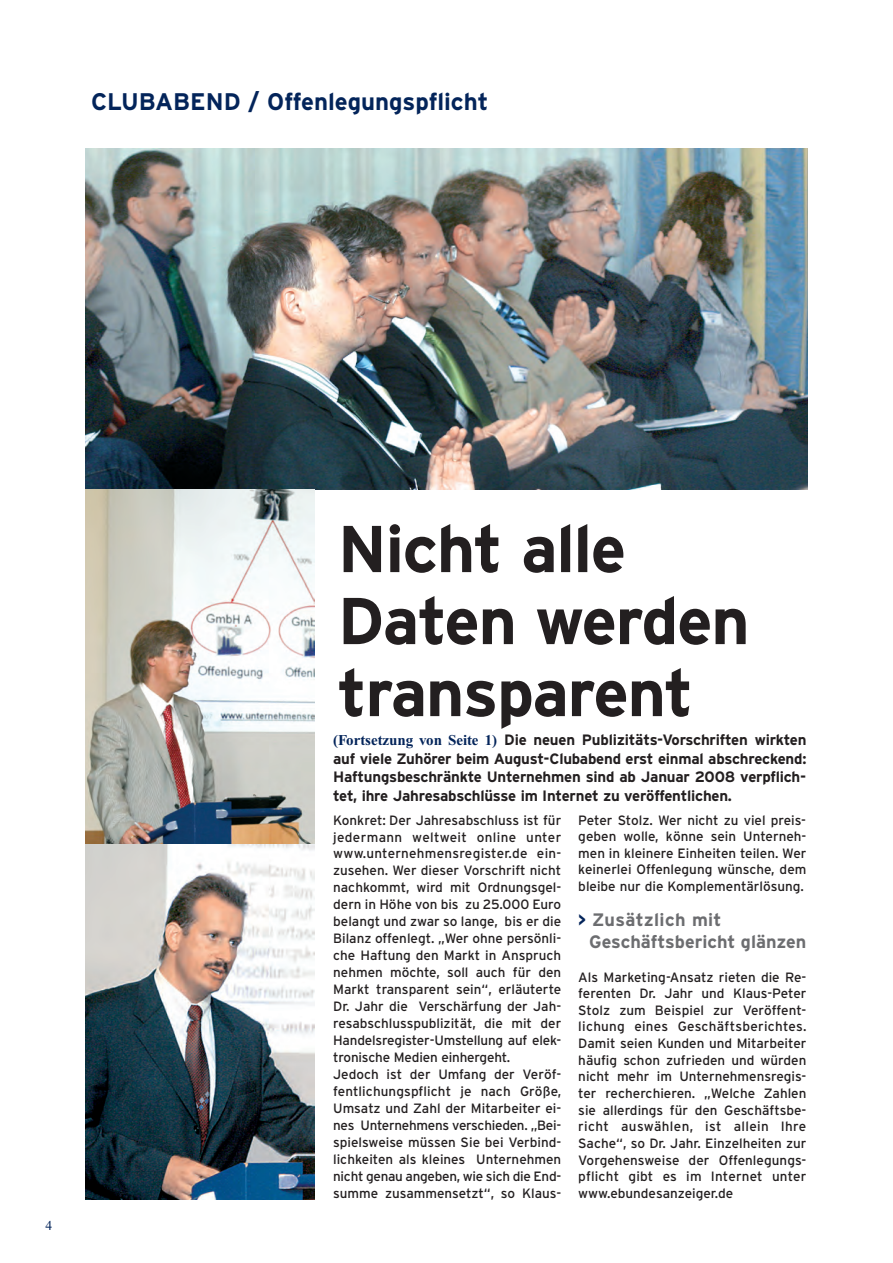
<style>
.page{position:relative;width:893px;height:1263px;background:#fff}
.page>*{position:absolute;margin:0;border:0;box-sizing:border-box;transform-origin:0 0}
.t1{font:700 66px/72px "Interstate";letter-spacing:-.02em;color:#231f20}
.t2{font:700 24px "Interstate";color:#03245a}
.t3{font:700 18px/22.6px "Interstate";color:#6c6d70}
.t4{font:700 15px/18.8px "Interstate";letter-spacing:-.015em;color:#231f20;text-align:justify}
.t5{font:13.5px/17px "Interstate";color:#231f20;text-align:justify}
.t6{font:13.5px "Times New Roman";color:#03245a}
.s1{font-family:"Times New Roman";color:#03245a}
.s2{color:#03245a}
</style>
<div class="page">
<img style="left:85px;top:149px;width:723px;height:340px">
<img style="left:85px;top:489px;width:230px;height:355px">
<img style="left:85px;top:844px;width:230px;height:355px">
<h2 class="t2" style="left:91px;top:88px;width:399px">CLUBABEND / Offenlegungspflicht</h2>
<p class="t6" style="left:46px;top:1220px;width:8px">4</p>
<h1 class="t1" style="left:338px;top:513px;width:413px">Nicht alle<br>Daten werden transparent</h1>
<p class="t4" style="left:333px;top:730px;width:475px"><span class="s1">(Fortsetzung von Seite 1)</span> Die neuen Publizitäts-Vorschriften wirkten auf viele Zuhörer beim August-Clubabend erst einmal abschreckend:<br>Haftungsbeschränkte Unternehmen sind ab Januar 2008 verpflich&shy;tet, ihre Jahresabschlüsse im Internet zu veröffentlichen.</p>
<p class="t5" style="left:333px;top:811px;width:230px;text-align:left">Konkret: Der Jahresabschluss ist für jedermann weltweit online unter www.unternehmensregister.de ein&shy;zusehen. Wer dieser Vorschrift nicht nachkommt, wird mit Ordnungsgel&shy;dern in Höhe von bis zu 25.000 Euro belangt und zwar so lange, bis er die Bilanz offenlegt. „Wer ohne persönli&shy;che Haftung den Markt in Anspruch nehmen möchte, soll auch für den Markt transparent sein“, erläuterte Dr. Jahr die Verschärfung der Jah&shy;resabschlusspublizität, die mit der Handelsregister-Umstellung auf elek&shy;tronische Medien einhergeht.<br>Jedoch ist der Umfang der Veröf&shy;fentlichungspflicht je nach Größe, Umsatz und Zahl der Mitarbeiter ei&shy;nes Unternehmens verschieden. „Bei&shy;spielsweise müssen Sie bei Verbind&shy;lichkeiten als kleines Unternehmen nicht genau angeben, wie sich die End&shy;summe zusammensetzt“, so Klaus-</p>
<p class="t5" style="left:578px;top:811px;width:230px">Peter Stolz. Wer nicht zu viel preis&shy;geben wolle, könne sein Unterneh&shy;men in kleinere Einheiten teilen. Wer keinerlei Offenlegung wünsche, dem bleibe nur die Komplementärlösung.</p>
<h3 class="t3" style="left:589px;top:908px;width:219px;text-indent:-11px"><span class="s2">&gt;</span> Zusätzlich mit<br>Geschäftsbericht glänzen</h3>
<p class="t5" style="left:578px;top:968px;width:230px">Als Marketing-Ansatz rieten die Re&shy;ferenten Dr. Jahr und Klaus-Peter Stolz zum Beispiel zur Veröffent&shy;lichung eines Geschäftsberichtes.<br>Damit seien Kunden und Mitarbeiter häufig schon zufrieden und würden nicht mehr im Unternehmensregis&shy;ter recherchieren. „Welche Zahlen sie allerdings für den Geschäftsbe&shy;richt auswählen, ist allein Ihre Sache“, so Dr. Jahr. Einzelheiten zur Vorgehensweise der Offenlegungs&shy;pflicht gibt es im Internet unter www.ebundesanzeiger.de</p>
</div>
